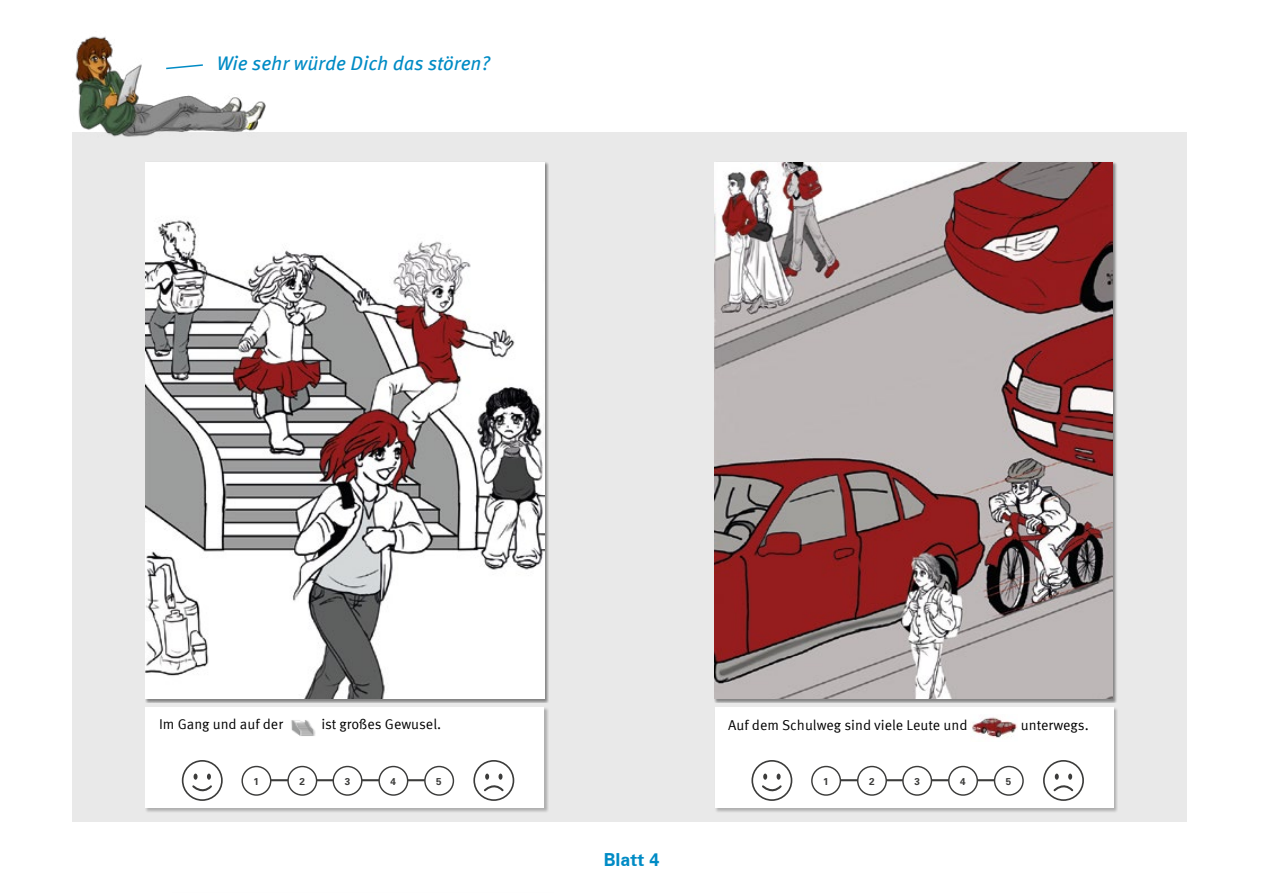
<style>
.page{position:relative;width:1263px;height:893px;background:#fff}
.page>*{position:absolute;margin:0;border:0;box-sizing:border-box;transform-origin:0 0}
.t1{font:italic 19.65px "Meta Pro";color:#008bc5}
.t2{font:700 18px "Zurich BT";color:#008bc5}
.t3{font:14.25px "Meta Pro";color:#000}
.t4{font:700 9.9px "Univers";color:#3c3c3b}
</style>
<div class="page">
<div style="left:72px;top:132px;width:557px;height:689px;background:#e9e9e9"></div>
<div style="left:145px;top:707px;width:403px;height:105px;background:#000;opacity:.25"></div>
<div style="left:146px;top:707px;width:398px;height:101px;background:#fff"></div>
<hr style="left:257px;top:779px;width:184px;height:2px;background:#3c3c3b">
<div style="left:242px;top:766px;width:29px;height:29px;background:#fff;border-radius:50%"></div>
<div style="left:241px;top:766px;width:30px;height:30px;border:1px solid #3c3c3b;border-radius:50%"></div>
<div style="left:379px;top:766px;width:29px;height:29px;background:#fff;border-radius:50%"></div>
<div style="left:378px;top:766px;width:30px;height:30px;border:1px solid #3c3c3b;border-radius:50%"></div>
<div style="left:425px;top:766px;width:28px;height:29px;background:#fff;border-radius:50%"></div>
<div style="left:424px;top:766px;width:30px;height:30px;border:1px solid #3c3c3b;border-radius:50%"></div>
<div style="left:288px;top:766px;width:29px;height:29px;background:#fff;border-radius:50%"></div>
<div style="left:287px;top:766px;width:30px;height:30px;border:1px solid #3c3c3b;border-radius:50%"></div>
<div style="left:333px;top:766px;width:29px;height:29px;background:#fff;border-radius:50%"></div>
<div style="left:333px;top:766px;width:29px;height:30px;border:1px solid #3c3c3b;border-radius:50%"></div>
<svg style="left:182px;top:760px;width:41px;height:41px"></svg>
<svg style="left:473px;top:760px;width:41px;height:41px"></svg>
<img style="left:146px;top:162px;width:398px;height:537px">
<img style="left:291px;top:720px;width:25px;height:16px">
<img style="left:75px;top:36px;width:191px;height:101px">
<div style="left:629px;top:132px;width:558px;height:689px;background:#e9e9e9"></div>
<div style="left:715px;top:707px;width:403px;height:105px;background:#000;opacity:.25"></div>
<div style="left:715px;top:707px;width:399px;height:101px;background:#fff"></div>
<hr style="left:827px;top:779px;width:183px;height:2px;background:#3c3c3b">
<div style="left:812px;top:766px;width:28px;height:29px;background:#fff;border-radius:50%"></div>
<div style="left:811px;top:766px;width:30px;height:30px;border:1px solid #3c3c3b;border-radius:50%"></div>
<div style="left:949px;top:766px;width:28px;height:29px;background:#fff;border-radius:50%"></div>
<div style="left:948px;top:766px;width:30px;height:30px;border:1px solid #3c3c3b;border-radius:50%"></div>
<div style="left:994px;top:766px;width:29px;height:29px;background:#fff;border-radius:50%"></div>
<div style="left:994px;top:766px;width:30px;height:30px;border:1px solid #3c3c3b;border-radius:50%"></div>
<div style="left:858px;top:766px;width:28px;height:29px;background:#fff;border-radius:50%"></div>
<div style="left:857px;top:766px;width:30px;height:30px;border:1px solid #3c3c3b;border-radius:50%"></div>
<div style="left:903px;top:766px;width:28px;height:29px;background:#fff;border-radius:50%"></div>
<div style="left:902px;top:766px;width:30px;height:30px;border:1px solid #3c3c3b;border-radius:50%"></div>
<svg style="left:751px;top:760px;width:41px;height:41px"></svg>
<svg style="left:1043px;top:760px;width:41px;height:41px"></svg>
<img style="left:715px;top:162px;width:398px;height:537px">
<img style="left:972px;top:717px;width:45px;height:21px">
<h1 class="t1" style="left:217px;top:49px;width:275px">Wie sehr würde Dich das stören?</h1>
<p class="t3" style="left:159px;top:713px;width:125px">Im Gang und auf der</p>
<p class="t3" style="left:321px;top:713px;width:121px">ist großes Gewusel.</p>
<p class="t4" style="left:254px;top:775px;width:7px">1</p>
<p class="t4" style="left:300px;top:775px;width:7px">2</p>
<p class="t4" style="left:345px;top:775px;width:7px">3</p>
<p class="t4" style="left:391px;top:775px;width:7px">4</p>
<p class="t4" style="left:436px;top:775px;width:7px">5</p>
<p class="t2" style="left:604px;top:849px;width:57px">Blatt 4</p>
<p class="t3" style="left:728px;top:714px;width:241px">Auf dem Schulweg sind viele Leute und</p>
<p class="t3" style="left:1021px;top:714px;width:69px">unterwegs.</p>
<p class="t4" style="left:823px;top:775px;width:7px">1</p>
<p class="t4" style="left:869px;top:775px;width:7px">2</p>
<p class="t4" style="left:914px;top:775px;width:7px">3</p>
<p class="t4" style="left:960px;top:775px;width:7px">4</p>
<p class="t4" style="left:1006px;top:775px;width:7px">5</p>
</div>
